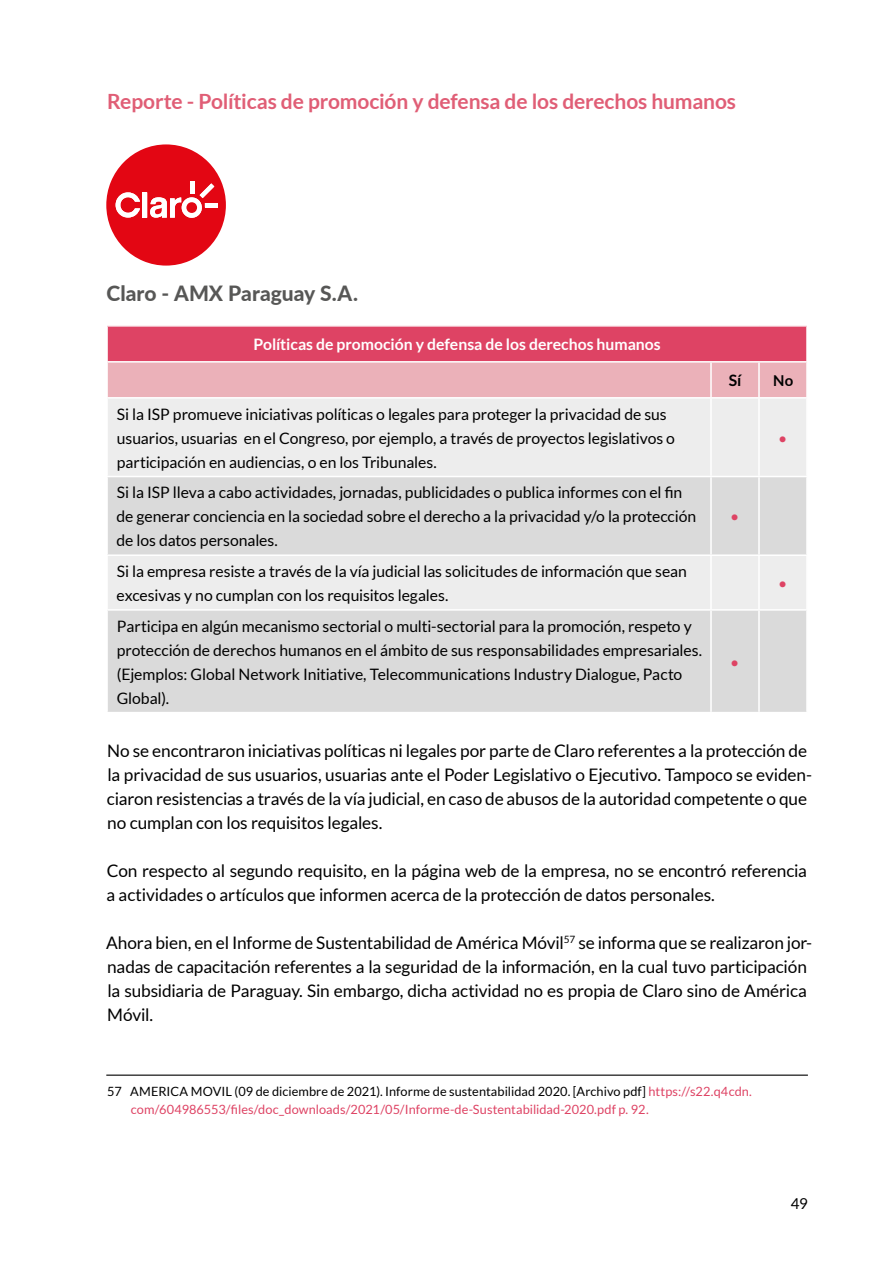
<style>
.page{position:relative;width:893px;height:1263px;background:#fff}
.page>*{position:absolute;margin:0;border:0;box-sizing:border-box;transform-origin:0 0}
.t1{font:700 21px "Lato";letter-spacing:-.005em;color:#e05e76}
.t2{font:800 21px "Lato";color:#575756}
.t3{font:17.25px/24px "Lato";letter-spacing:-.01em;color:#000}
.t4{font:15.75px/24px "Lato";letter-spacing:-.005em;color:#000}
.t5{font:700 15.75px "Lato";color:#fff}
.t6{font:15.75px "Lato";color:#de4364}
.t7{font:700 15.75px "Lato";color:#000}
.t8{font:15px "Lato";color:#000}
.t9{font:700 15px "Lato";color:#000}
.t10{font:12.75px/18px "Lato";letter-spacing:.005em;color:#de4364}
.s1{color:#000}
</style>
<div class="page">
<svg style="left:106px;top:144px;width:120px;height:122px"></svg>
<hr style="left:190px;top:181px;width:4px;height:12px;background:#fff">
<hr style="left:205px;top:203px;width:13px;height:4px;background:#fff">
<div style="left:107px;top:326px;width:700px;height:36px;background:#de4364"></div>
<div style="left:108px;top:363px;width:698px;height:34px;background:#ebb1b9"></div>
<div style="left:108px;top:399px;width:698px;height:77px;background:#ededed"></div>
<svg style="left:108px;top:477px;width:698px;height:235px;background:#dedede"></svg>
<hr style="left:106px;top:325px;width:605px;height:2px;background:#fff">
<hr style="left:106px;top:327px;width:2px;height:34px;background:#fff">
<hr style="left:711px;top:325px;width:48px;height:2px;background:#fff">
<hr style="left:759px;top:325px;width:49px;height:2px;background:#fff">
<hr style="left:106px;top:361px;width:605px;height:2px;background:#fff">
<hr style="left:711px;top:361px;width:48px;height:2px;background:#fff">
<hr style="left:710px;top:363px;width:2px;height:34px;background:#fff">
<hr style="left:759px;top:361px;width:49px;height:2px;background:#fff">
<hr style="left:758px;top:363px;width:2px;height:34px;background:#fff">
<hr style="left:710px;top:399px;width:2px;height:77px;background:#fff">
<hr style="left:758px;top:399px;width:2px;height:77px;background:#fff">
<hr style="left:710px;top:477px;width:2px;height:77px;background:#fff">
<hr style="left:758px;top:477px;width:2px;height:77px;background:#fff">
<hr style="left:106px;top:554px;width:605px;height:2px;background:#fff">
<hr style="left:711px;top:554px;width:48px;height:2px;background:#fff">
<hr style="left:710px;top:556px;width:2px;height:53px;background:#fff">
<hr style="left:759px;top:554px;width:49px;height:2px;background:#fff">
<hr style="left:758px;top:556px;width:2px;height:53px;background:#fff">
<hr style="left:106px;top:609px;width:605px;height:2px;background:#fff">
<hr style="left:711px;top:609px;width:48px;height:2px;background:#fff">
<hr style="left:710px;top:611px;width:2px;height:101px;background:#fff">
<hr style="left:759px;top:609px;width:49px;height:2px;background:#fff">
<hr style="left:758px;top:611px;width:2px;height:101px;background:#fff">
<hr style="left:806px;top:327px;width:2px;height:34px;background:#fff">
<hr style="left:106px;top:1074px;width:702px;height:2px;background:#000">
<h1 class="t1" style="left:107px;top:89px;width:630px">Reporte - Políticas de promoción y defensa de los derechos humanos</h1>
<h1 class="t2" style="left:107px;top:278px;width:253px">Claro - AMX Paraguay S.A.</h1>
<p class="t5" style="left:253px;top:335px;width:409px">Políticas de promoción y defensa de los derechos humanos</p>
<p class="t4" style="left:117px;top:402px;width:560px">Si la ISP promueve iniciativas políticas o legales para proteger la privacidad de sus usuarios, usuarias en el Congreso, por ejemplo, a través de proyectos legislativos o participación en audiencias, o en los Tribunales.</p>
<p class="t4" style="left:117px;top:480px;width:581px">Si la ISP lleva a cabo actividades, jornadas, publicidades o publica informes con el fin de generar conciencia en la sociedad sobre el derecho a la privacidad y/o la protección de los datos personales.</p>
<p class="t4" style="left:116px;top:559px;width:572px">Si la empresa resiste a través de la vía judicial las solicitudes de información que sean excesivas y no cumplan con los requisitos legales.</p>
<p class="t4" style="left:117px;top:614px;width:587px">Participa en algún mecanismo sectorial o multi-sectorial para la promoción, respeto y protección de derechos humanos en el ámbito de sus responsabilidades empresariales. (Ejemplos: Global Network Initiative, Telecommunications Industry Dialogue, Pacto Global).</p>
<p class="t7" style="left:729px;top:371px;width:14px">Sí</p>
<p class="t9" style="left:773px;top:372px;width:21px">No</p>
<p class="t6" style="left:730px;top:508px;width:11px">•</p>
<p class="t6" style="left:730px;top:653px;width:11px">•</p>
<p class="t6" style="left:778px;top:429px;width:11px">•</p>
<p class="t6" style="left:778px;top:574px;width:11px">•</p>
<p class="t3" style="left:107px;top:739px;width:706px">No se encontraron iniciativas políticas ni legales por parte de Claro referentes a la protección de la privacidad de sus usuarios, usuarias ante el Poder Legislativo o Ejecutivo. Tampoco se eviden&shy;ciaron resistencias a través de la vía judicial, en caso de abusos de la autoridad competente o que no cumplan con los requisitos legales.</p>
<p class="t3" style="left:107px;top:859px;width:702px">Con respecto al segundo requisito, en la página web de la empresa, no se encontró referencia a actividades o artículos que informen acerca de la protección de datos personales.</p>
<p class="t3" style="left:106px;top:931px;width:707px">Ahora bien, en el Informe de Sustentabilidad de América Móvil<sup>57</sup> se informa que se realizaron jor&shy;nadas de capacitación referentes a la seguridad de la información, en la cual tuvo participación la subsidiaria de Paraguay. Sin embargo, dicha actividad no es propia de Claro sino de América Móvil.</p>
<p class="t10" style="left:131px;top:1082px;width:623px;text-indent:-24px"><span class="s1">57 AMERICA MOVIL (09 de diciembre de 2021). Informe de sustentabilidad 2020. [Archivo pdf]</span> https://s22.q4cdn. com/604986553/files/doc_downloads/2021/05/Informe-de-Sustentabilidad-2020.pdf p. 92.</p>
<p class="t8" style="left:791px;top:1195px;width:18px">49</p>
</div>
